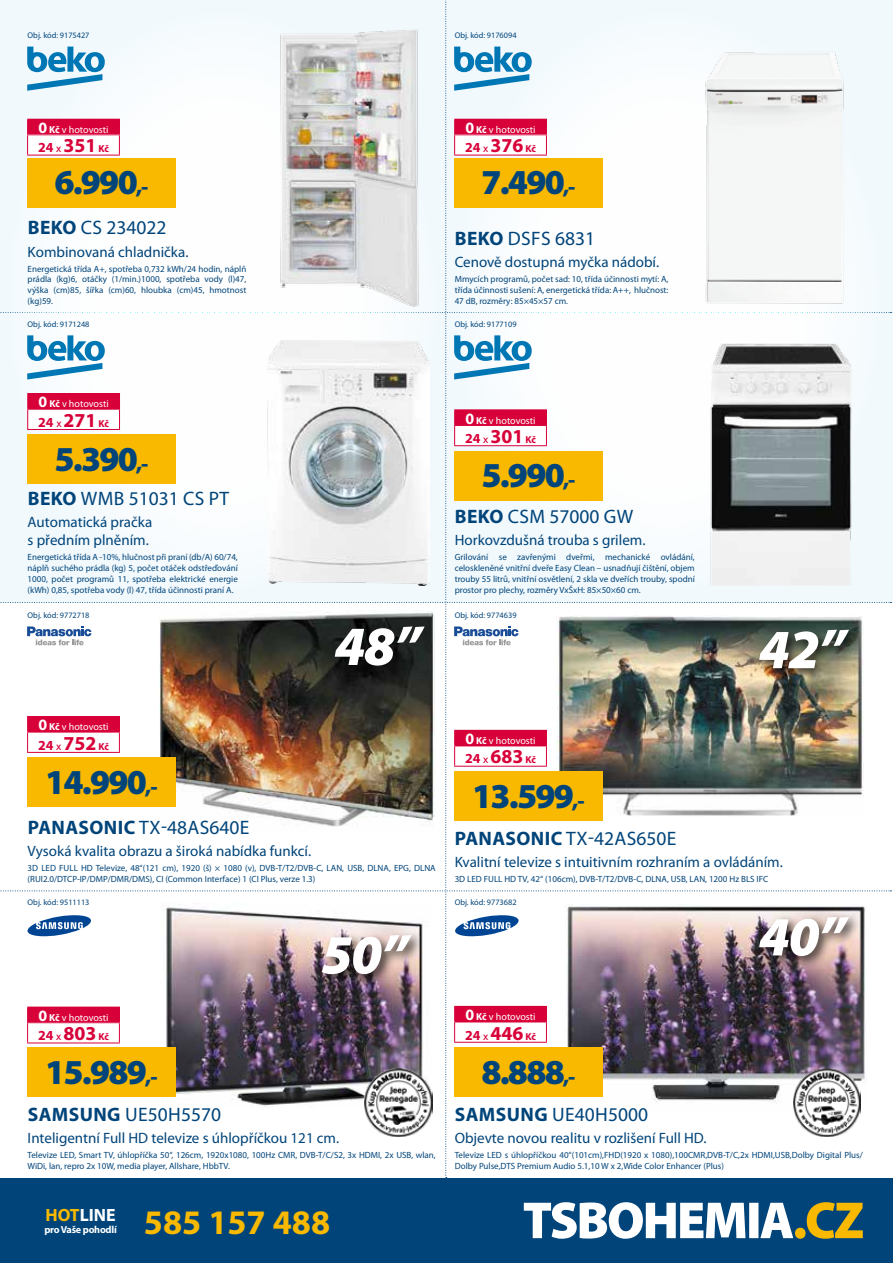
<style>
.page{position:relative;width:893px;height:1263px;background:#00447a}
.page>*{position:absolute;margin:0;border:0;box-sizing:border-box;transform-origin:0 0}
.t1{font:italic 900 55.65px "Myriad Pro";letter-spacing:-.025em;color:#fff}
.t2{font:900 35.1px "Myriad Pro";letter-spacing:-.05em;color:#00447a}
.t3{font:700 34.5px "Myriad Pro";color:#f8b900}
.t4{font:700 19.8px "Myriad Pro";color:#d80039}
.t5{font:19.5px "Myriad Pro";color:#00447a}
.t6{font:700 17.85px "Myriad Pro";color:#fff}
.t7{font:15px/18px "Myriad Pro";color:#00447a}
.t8{font:700 10.2px "Myriad Pro";letter-spacing:-.025em;color:#fff}
.t9{font:10.05px "Myriad Pro";color:#fff}
.t10{font:9px/10.8px "Myriad Pro";color:#00447a;text-align:justify}
.t11{font:8.25px "Myriad Pro";color:#00447a}
.s1{font-weight:700;font-size:15.75px}
.s2{font-weight:700}
.s3{font-size:13.8px}
.s4{font-family:"Mangal";font-weight:400;font-size:10.05px}
.s5{font-size:10.05px}
.s6{font-size:21.9px}
.s7{color:#f8b900}
</style>
<div class="page">
<svg style="left:524px;top:1202px;width:339px;height:37px"></svg>
<img style="left:0;top:0;width:891px;height:1178px">
<img style="left:365px;top:1069px;width:67px;height:67px">
<img style="left:794px;top:1069px;width:67px;height:67px">
<p class="t11" style="left:28px;top:30px;width:63px">Obj. kód: 9175427</p>
<p class="t9" style="left:38px;top:123px;width:72px"><span class="s1">0</span> <span class="s2">Kč</span> v hotovosti</p>
<h3 class="t4" style="left:38px;top:133px;width:72px"><span class="s3">24</span> <span class="s4">x</span> 351 <span class="s5">Kč</span></h3>
<p class="t11" style="left:455px;top:30px;width:63px">Obj. kód: 9176094</p>
<p class="t9" style="left:465px;top:123px;width:72px"><span class="s1">0</span> <span class="s2">Kč</span> v hotovosti</p>
<h3 class="t4" style="left:465px;top:133px;width:72px"><span class="s3">24</span> <span class="s4">x</span> 376 <span class="s5">Kč</span></h3>
<h2 class="t2" style="left:54px;top:159px;width:96px">6.990<span class="s6">,-</span></h2>
<h2 class="t2" style="left:481px;top:159px;width:96px">7.490<span class="s6">,-</span></h2>
<h3 class="t5" style="left:28px;top:216px;width:140px"><span class="s2">BEKO</span> CS 234022</h3>
<h3 class="t7" style="left:28px;top:242px;width:162px">Kombinovaná chladnička.</h3>
<p class="t10" style="left:28px;top:263px;width:220px">Energetická třída A+, spotřeba 0,732 kWh/24 hodin, náplň prádla (kg)6, otáčky (1/min.)1000, spotřeba vody (l)47, výška (cm)85, šířka (cm)60, hloubka (cm)45, hmotnost (kg)59.</p>
<p class="t11" style="left:28px;top:319px;width:63px">Obj. kód: 9171248</p>
<p class="t9" style="left:39px;top:398px;width:72px"><span class="s1">0</span> <span class="s2">Kč</span> v hotovosti</p>
<h3 class="t4" style="left:38px;top:407px;width:72px"><span class="s3">24</span> <span class="s4">x</span> 271 <span class="s5">Kč</span></h3>
<h2 class="t2" style="left:54px;top:436px;width:96px">5.390<span class="s6">,-</span></h2>
<h3 class="t5" style="left:28px;top:487px;width:203px"><span class="s2">BEKO</span> WMB 51031 CS PT</h3>
<h3 class="t7" style="left:28px;top:513px;width:126px">Automatická pračka s předním plněním.</h3>
<p class="t10" style="left:28px;top:552px;width:212px">Energetická třída A -10%, hlučnost při praní (db/A) 60/74, náplň suchého prádla (kg) 5, počet otáček odstřeďování 1000, počet programů 11, spotřeba elektrické energie (kWh) 0,85, spotřeba vody (l) 47, třída účinnosti praní A.</p>
<p class="t11" style="left:28px;top:610px;width:63px">Obj. kód: 9772718</p>
<h3 class="t5" style="left:455px;top:227px;width:142px"><span class="s2">BEKO</span> DSFS 6831</h3>
<h3 class="t7" style="left:455px;top:253px;width:206px">Cenově dostupná myčka nádobí.</h3>
<p class="t10" style="left:455px;top:274px;width:215px">Mmycích programů, počet sad: 10, třída účinnosti mytí: A, třída účinnosti sušení: A, energetická třída: A++, hlučnost:<br>47 dB, rozměry: 85×45×57 cm.</p>
<p class="t11" style="left:455px;top:319px;width:63px">Obj. kód: 9177109</p>
<p class="t9" style="left:465px;top:414px;width:72px"><span class="s1">0</span> <span class="s2">Kč</span> v hotovosti</p>
<h3 class="t4" style="left:465px;top:423px;width:72px"><span class="s3">24</span> <span class="s4">x</span> 301 <span class="s5">Kč</span></h3>
<h2 class="t2" style="left:481px;top:452px;width:96px">5.990<span class="s6">,-</span></h2>
<h3 class="t5" style="left:455px;top:505px;width:180px"><span class="s2">BEKO</span> CSM 57000 GW</h3>
<h3 class="t7" style="left:455px;top:531px;width:192px">Horkovzdušná trouba s grilem.</h3>
<p class="t10" style="left:455px;top:552px;width:242px">Grilování se zavřenými dveřmi, mechanické ovládání, celoskleněné vnitřní dveře Easy Clean – usnadňují čištění, objem trouby 55 litrů, vnitřní osvětlení, 2 skla ve dveřích trouby, spodní prostor pro plechy, rozměry VxŠxH: 85×50×60 cm.</p>
<p class="t11" style="left:455px;top:610px;width:63px">Obj. kód: 9774639</p>
<h1 class="t1" style="left:334px;top:609px;width:89px">48”</h1>
<h1 class="t1" style="left:759px;top:612px;width:89px">42”</h1>
<p class="t9" style="left:38px;top:721px;width:72px"><span class="s1">0</span> <span class="s2">Kč</span> v hotovosti</p>
<h3 class="t4" style="left:38px;top:730px;width:72px"><span class="s3">24</span> <span class="s4">x</span> 752 <span class="s5">Kč</span></h3>
<p class="t9" style="left:465px;top:734px;width:72px"><span class="s1">0</span> <span class="s2">Kč</span> v hotovosti</p>
<h3 class="t4" style="left:465px;top:744px;width:72px"><span class="s3">24</span> <span class="s4">x</span> 683 <span class="s5">Kč</span></h3>
<h2 class="t2" style="left:45px;top:758px;width:114px">14.990<span class="s6">,-</span></h2>
<h3 class="t5" style="left:28px;top:815px;width:223px"><span class="s2">PANASONIC</span> TX-48AS640E</h3>
<h3 class="t7" style="left:28px;top:842px;width:285px">Vysoká kvalita obrazu a široká nabídka funkcí.</h3>
<p class="t10" style="left:28px;top:863px;width:410px">3D LED FULL HD Televize, 48“(121 cm), 1920 (š) × 1080 (v), DVB-T/T2/DVB-C, LAN, USB, DLNA, EPG, DLNA (RUI2.0/DTCP-IP/DMP/DMR/DMS), CI (Common Interface) 1 (CI Plus, verze 1.3)</p>
<p class="t11" style="left:28px;top:897px;width:63px">Obj. kód: 9511113</p>
<p class="t9" style="left:38px;top:1011px;width:72px"><span class="s1">0</span> <span class="s2">Kč</span> v hotovosti</p>
<h3 class="t4" style="left:38px;top:1021px;width:72px"><span class="s3">24</span> <span class="s4">x</span> 803 <span class="s5">Kč</span></h3>
<h2 class="t2" style="left:45px;top:1048px;width:114px">15.989<span class="s6">,-</span></h2>
<h1 class="t1" style="left:321px;top:918px;width:89px">50”</h1>
<h3 class="t5" style="left:28px;top:1102px;width:195px"><span class="s2">SAMSUNG</span> UE50H5570</h3>
<h3 class="t7" style="left:28px;top:1129px;width:313px">Inteligentní Full HD televize s úhlopříčkou 121 cm.</h3>
<p class="t10" style="left:28px;top:1150px;width:410px">Televize LED, Smart TV, úhlopříčka 50“, 126cm, 1920x1080, 100Hz CMR, DVB-T/C/S2, 3x HDMI, 2x USB, wlan,<br>WiDi, lan, repro 2x 10W, media player, Allshare, HbbTV.</p>
<h3 class="t6" style="left:45px;top:1203px;width:72px"><span class="s7">HOT</span>LINE</h3>
<p class="t8" style="left:44px;top:1223px;width:74px">pro Vaše pohodlí</p>
<h3 class="t3" style="left:144px;top:1199px;width:188px">585 157 488</h3>
<h2 class="t2" style="left:472px;top:772px;width:114px">13.599<span class="s6">,-</span></h2>
<h3 class="t5" style="left:455px;top:826px;width:223px"><span class="s2">PANASONIC</span> TX-42AS650E</h3>
<h3 class="t7" style="left:455px;top:853px;width:330px">Kvalitní televize s intuitivním rozhraním a ovládáním.</h3>
<p class="t10" style="left:455px;top:873px;width:315px">3D LED FULL HD TV, 42“ (106cm), DVB-T/T2/DVB-C, DLNA, USB, LAN, 1200 Hz BLS IFC</p>
<p class="t11" style="left:455px;top:897px;width:63px">Obj. kód: 9773682</p>
<p class="t9" style="left:465px;top:1010px;width:72px"><span class="s1">0</span> <span class="s2">Kč</span> v hotovosti</p>
<h3 class="t4" style="left:465px;top:1020px;width:72px"><span class="s3">24</span> <span class="s4">x</span> 446 <span class="s5">Kč</span></h3>
<h2 class="t2" style="left:481px;top:1048px;width:96px">8.888<span class="s6">,-</span></h2>
<h1 class="t1" style="left:759px;top:900px;width:89px">40”</h1>
<h3 class="t5" style="left:455px;top:1102px;width:195px"><span class="s2">SAMSUNG</span> UE40H5000</h3>
<h3 class="t7" style="left:455px;top:1129px;width:253px">Objevte novou realitu v rozlišení Full HD.</h3>
<p class="t10" style="left:455px;top:1150px;width:410px">Televize LED s úhlopříčkou 40“(101cm),FHD(1920 x 1080),100CMR,DVB-T/C,2x HDMI,USB,Dolby Digital Plus/<br>Dolby Pulse,DTS Premium Audio 5.1,10 W x 2,Wide Color Enhancer (Plus)</p>
</div>
